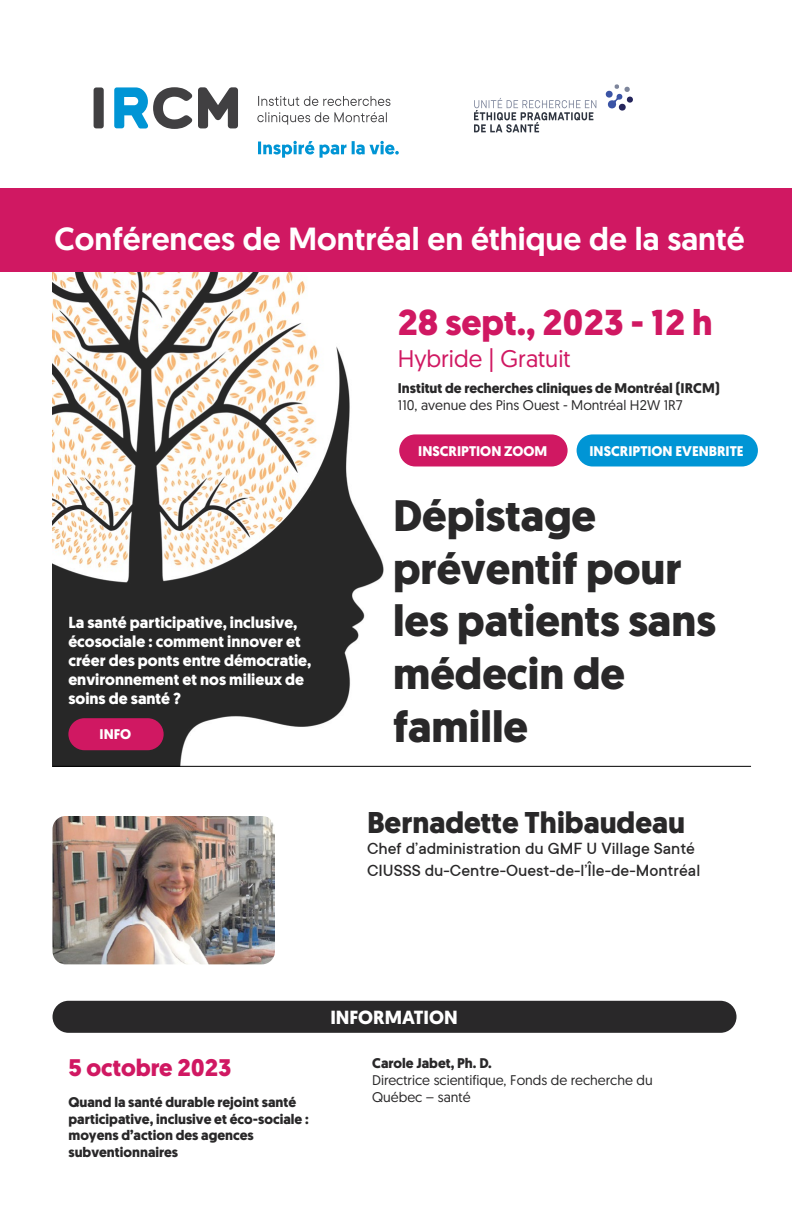
<style>
.page{position:relative;width:792px;height:1224px;background:#fff}
.page>*{position:absolute;margin:0;border:0;box-sizing:border-box;transform-origin:0 0}
.t1{font:700 44px/52.8px "Geomanist";color:#292829}
.t2{font:700 36px "Geomanist";color:#d01862}
.t3{font:500 32px "Geomanist";color:#fff}
.t4{font:700 30px "Geomanist";color:#292829}
.t5{font:24px "Geomanist";color:#d01862}
.t6{font:700 24px "Geomanist";color:#d01862}
.t7{font:700 19px "Geomanist";color:#fff}
.t8{font:500 18px/21.6px "TT Commons";color:#292829}
.t9{font:700 16px/19.2px "Geomanist";color:#fff}
.t10{font:700 14px/16.8px "Geomanist";color:#292829}
.t11{font:14px/16.8px "Geomanist";color:#292829}
.t12{font:700 14px "Geomanist";color:#fff}
</style>
<div class="page">
<img style="left:53px;top:272px;width:468px;height:494px">
<div style="left:53px;top:1001px;width:684px;height:32px;background:#292829;border-radius:16px"></div>
<hr style="left:53px;top:766px;width:698px;height:1px;background:#000">
<img style="left:53px;top:816px;width:222px;height:148px">
<div style="left:0;top:189px;width:792px;height:83px;background:#d01862"></div>
<div style="left:399px;top:434px;width:169px;height:32px;background:#d01862;border-radius:16px"></div>
<div style="left:577px;top:434px;width:181px;height:32px;background:#0095d5;border-radius:16px"></div>
<svg style="left:258px;top:96px;width:132px;height:10px"></svg>
<svg style="left:257px;top:112px;width:130px;height:13px"></svg>
<svg style="left:258px;top:141px;width:56px;height:17px"></svg>
<svg style="left:320px;top:144px;width:26px;height:14px"></svg>
<svg style="left:352px;top:141px;width:47px;height:14px"></svg>
<svg style="left:198px;top:87px;width:40px;height:41px"></svg>
<svg style="left:114px;top:87px;width:78px;height:42px"></svg>
<div style="left:94px;top:87px;width:10px;height:41px;background:#414042;border-radius:3px"></div>
<svg style="left:605px;top:84px;width:28px;height:27px"></svg>
<svg style="left:474px;top:98px;width:122px;height:34px"></svg>
<div style="left:68px;top:718px;width:96px;height:32px;background:#d01862;border-radius:16px"></div>
<h3 class="t3" style="left:55px;top:218px;width:692px">Conférences de Montréal en éthique de la santé</h3>
<h2 class="t2" style="left:398px;top:298px;width:316px">28 sept., 2023 - 12 h</h2>
<h3 class="t5" style="left:398px;top:343px;width:174px">Hybride | Gratuit</h3>
<p class="t10" style="left:398px;top:380px;width:323px">Institut de recherches cliniques de Montréal (IRCM)</p>
<p class="t11" style="left:398px;top:396px;width:286px">110, avenue des Pins Ouest - Montréal H2W 1R7</p>
<p class="t9" style="left:68px;top:612px;width:244px">La santé participative, inclusive, écosociale : comment innover et créer des ponts entre démocratie, environnement et nos milieux de soins de santé ?</p>
<p class="t12" style="left:100px;top:725px;width:33px">INFO</p>
<p class="t12" style="left:418px;top:441px;width:131px">INSCRIPTION ZOOM</p>
<p class="t12" style="left:590px;top:441px;width:156px">INSCRIPTION EVENBRITE</p>
<h1 class="t1" style="left:393px;top:489px;width:324px">Dépistage préventif pour les patients sans médecin de famille</h1>
<h3 class="t4" style="left:367px;top:802px;width:319px">Bernadette Thibaudeau</h3>
<p class="t8" style="left:367px;top:837px;width:335px">Chef d’administration du GMF U Village Santé<br>CIUSSS du-Centre-Ouest-de-l’Île-de-Montréal</p>
<h3 class="t6" style="left:69px;top:1051px;width:164px">5 octobre 2023</h3>
<p class="t10" style="left:69px;top:1094px;width:242px">Quand la santé durable rejoint santé participative, inclusive et éco-sociale : moyens d’action des agences subventionnaires</p>
<h3 class="t7" style="left:330px;top:1005px;width:129px">INFORMATION</h3>
<p class="t10" style="left:372px;top:1055px;width:121px">Carole Jabet, Ph. D.</p>
<p class="t11" style="left:372px;top:1071px;width:282px">Directrice scientifique, Fonds de recherche du<br>Québec – santé</p>
</div>
